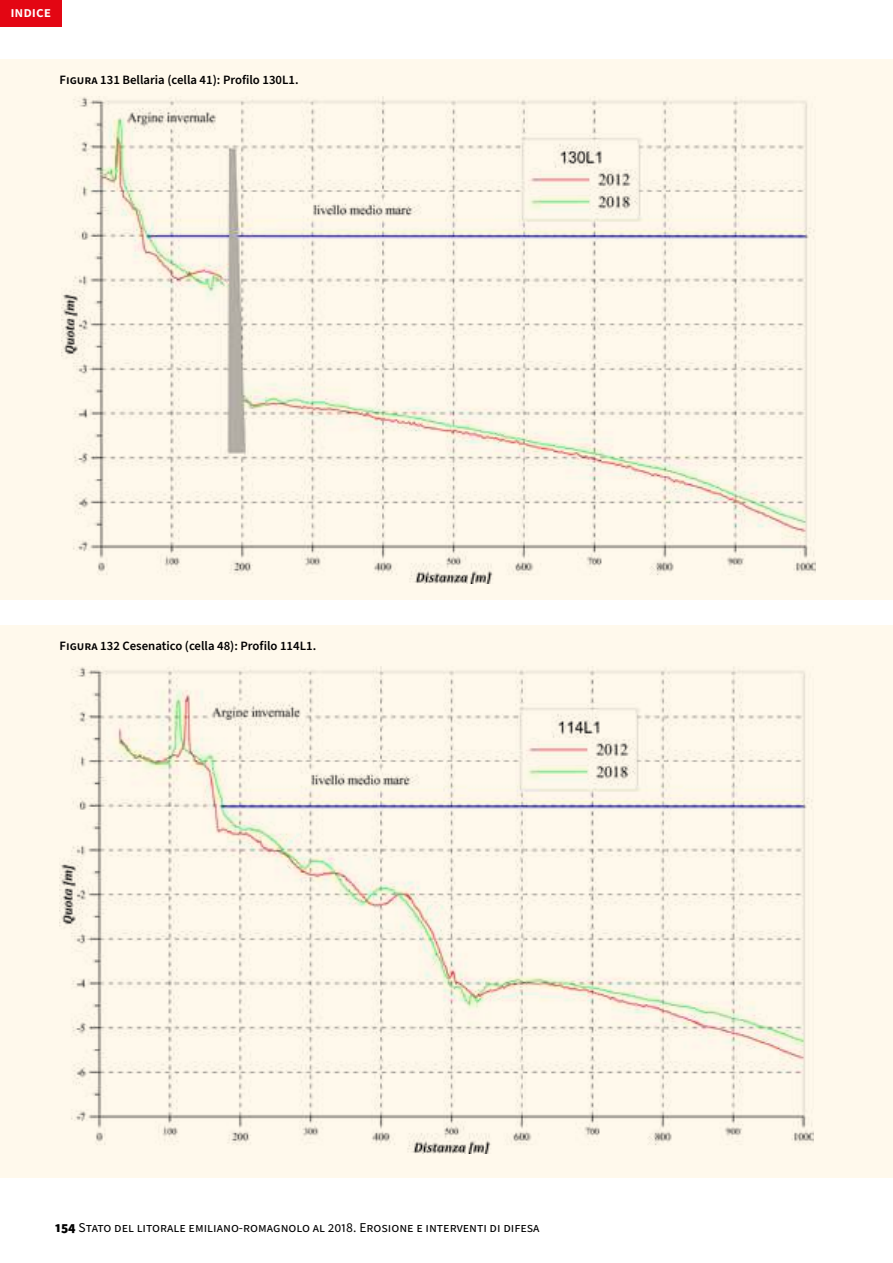
<style>
.page{position:relative;width:893px;height:1263px;background:#fff}
.page>*{position:absolute;margin:0;border:0;box-sizing:border-box;transform-origin:0 0}
.t1{font:600 15px "Source Sans Pro";letter-spacing:-.005em;color:#fff}
.t2{font:13.5px "Source Sans Pro";color:#000}
.t3{font:600 12.75px "Source Sans Pro";color:#000}
.s1{font-weight:900}
</style>
<div class="page">
<div style="left:0;top:0;width:61px;height:27px;background:#e30613"></div>
<div style="left:0;top:626px;width:893px;height:552px;background:#fff9ec"></div>
<div style="left:0;top:59px;width:893px;height:541px;background:#fff9ec"></div>
<img style="left:61px;top:96px;width:754px;height:488px">
<img style="left:60px;top:666px;width:753px;height:488px">
<p class="t1" style="left:10px;top:2px;width:42px">indice</p>
<p class="t3" style="left:60px;top:71px;width:241px">Figura 131 Bellaria (cella 41): Profilo 130L1.</p>
<p class="t3" style="left:60px;top:637px;width:258px">Figura 132 Cesenatico (cella 48): Profilo 114L1.</p>
<p class="t2" style="left:55px;top:1219px;width:486px"><span class="s1">154</span> Stato del litorale emiliano-romagnolo al 2018. Erosione e interventi di difesa</p>
</div>
